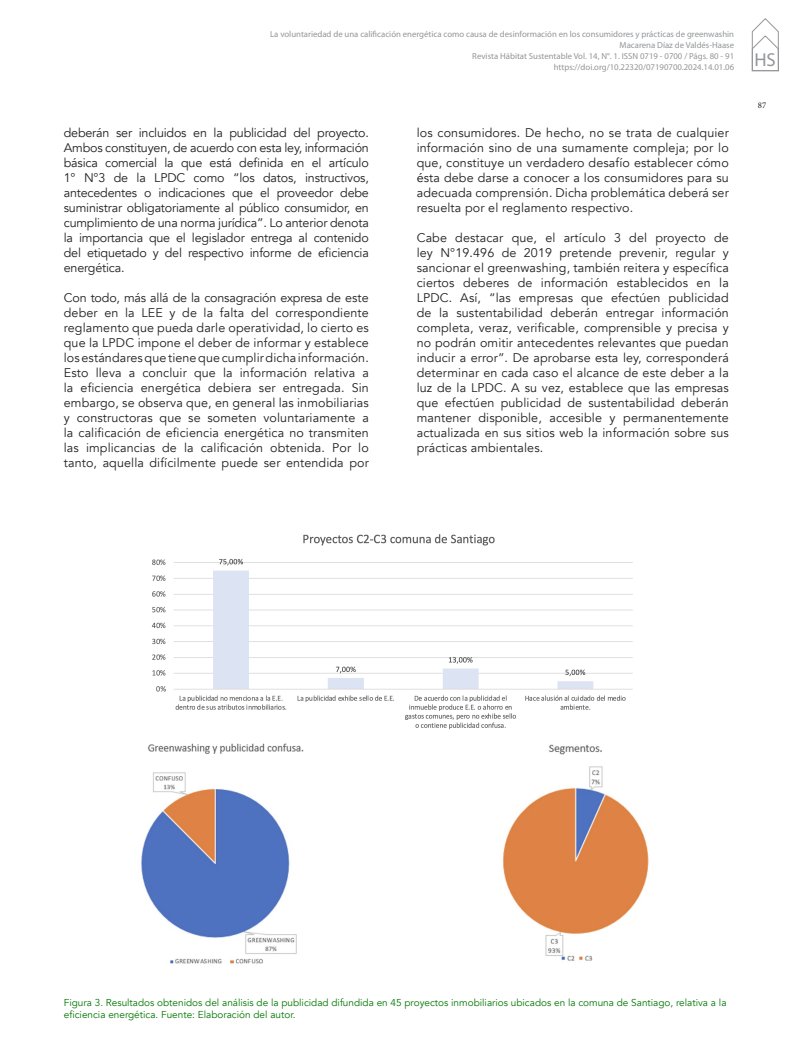
<style>
.page{position:relative;width:798px;height:1063px;background:#fff}
.page>*{position:absolute;margin:0;border:0;box-sizing:border-box;transform-origin:0 0}
.t1{font:18.75px "Myriad Pro";color:#939598}
._07_CUERPO_TEXTO{font:12.5px/15px "Avenir";letter-spacing:.01em;color:#231f20;text-align:justify}
._14_PIE_DE_FOTOS{font:10px/12px "Avenir";color:#007800}
.t2{font:8.75px/11.2px "Myriad Pro";color:#939598;text-align:right}
.t3{font:8.75px "Minion Pro";color:#231f20}
.s1{font-style:inherit}
</style>
<div class="page">
<svg style="left:751px;top:18px;width:27px;height:53px"></svg>
<img style="left:151px;top:534px;width:482px;height:195px">
<img style="left:141px;top:772px;width:156px;height:192px">
<img style="left:148px;top:743px;width:156px;height:11px">
<img style="left:503px;top:744px;width:146px;height:217px">
<p class="t2" style="left:270px;top:28px;width:465px">La voluntariedad de una calificación energética como causa de desinformación en los consumidores y prácticas de greenwashin Macarena Díaz de Valdés-Haase<br>Revista Hábitat Sustentable Vol. 14, N°. 1. ISSN 0719 - 0700 / Págs. 80 - 91<br>https://doi.org/10.22320/07190700.2024.14.01.06</p>
<p class="_07_CUERPO_TEXTO" style="left:64px;top:125px;width:306px">deberán ser incluidos en la publicidad del proyecto.<br>Ambos constituyen, de acuerdo con esta ley, información básica comercial la que está definida en el artículo 1° N°3 de la LPDC como “los datos, instructivos, antecedentes o indicaciones que el proveedor debe suministrar obligatoriamente al público consumidor, en cumplimiento de una norma jurídica”. Lo anterior denota la importancia que el legislador entrega al contenido del etiquetado y del respectivo informe de eficiencia energética.</p>
<p class="_07_CUERPO_TEXTO" style="left:64px;top:290px;width:306px">Con todo, más allá de la consagración expresa de este deber en la LEE y de la falta del correspondiente reglamento que pueda darle operatividad, lo cierto es que la LPDC impone el deber de informar y establece los estándares que tiene que cumplir dicha información.<br>Esto lleva a concluir que la información relativa a la eficiencia energética debiera ser entregada. Sin embargo, se observa que, en general las inmobiliarias y constructoras que se someten voluntariamente a la calificación de eficiencia energética no transmiten las implicancias de la calificación obtenida. Por lo tanto, aquella difícilmente puede ser entendida por</p>
<p class="_07_CUERPO_TEXTO" style="left:416px;top:125px;width:313px">los consumidores. De hecho, no se trata de cualquier información sino de una sumamente compleja; por lo que, constituye un verdadero desafío establecer cómo <span class="s1">é</span>sta debe darse a conocer a los consumidores para su adecuada comprensión. Dicha problemática deberá ser resuelta por el reglamento respectivo.</p>
<p class="_07_CUERPO_TEXTO" style="left:416px;top:230px;width:313px">Cabe destacar que, el artículo 3 del proyecto de ley N°19.496 de 2019 pretende prevenir, regular y sancionar el greenwashing, también reitera y específica ciertos deberes de información establecidos en la LPDC. Así, “las empresas que efectúen publicidad de la sustentabilidad deberán entregar información completa, veraz, verificable, comprensible y precisa y no podrán omitir antecedentes relevantes que puedan inducir a error”. De aprobarse esta ley, corresponderá determinar en cada caso el alcance de este deber a la luz de la LPDC. A su vez, establece que las empresas que efectúen publicidad de sustentabilidad deberán mantener disponible, accesible y permanentemente actualizada en sus sitios web la información sobre sus prácticas ambientales.</p>
<h1 class="t1" style="left:754px;top:48px;width:23px">HS</h1>
<p class="t3" style="left:757px;top:99px;width:10px">87</p>
<p class="_14_PIE_DE_FOTOS" style="left:64px;top:997px;width:664px">Figura 3. Resultados obtenidos del análisis de la publicidad difundida en 45 proyectos inmobiliarios ubicados en la comuna de Santiago, relativa a la eficiencia energética. Fuente: Elaboración del autor.</p>
</div>
